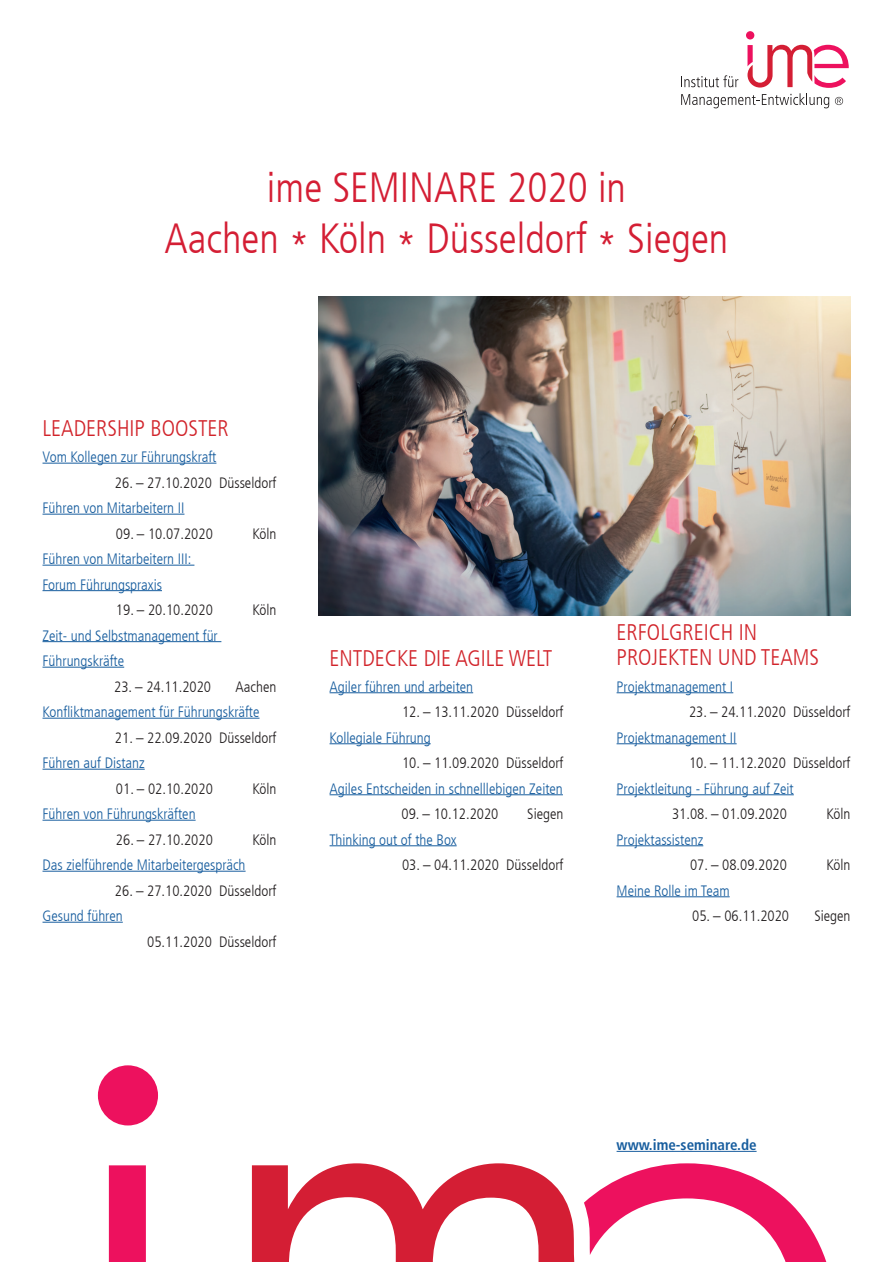
<style>
.page{position:relative;width:893px;height:1263px;background:#fff}
.page>*{position:absolute;margin:0;border:0;box-sizing:border-box;transform-origin:0 0}
.t1{font:300 condensed 42px "Frutiger LT Com";color:#d41e34}
.t2{font:300 condensed 22.5px "Frutiger LT Com";color:#d1232a}
.t3{font:300 condensed 15px "Frutiger LT Com";color:#175d9e}
.t4{font:300 condensed 15px "Frutiger LT Com";color:#231f20}
.t5{font:700 condensed 15px "Frutiger LT Com";color:#175d9e}
</style>
<div class="page">
<div style="left:98px;top:1065px;width:60px;height:60px;background:#ed115e;border-radius:50%"></div>
<svg style="left:109px;top:1163px;width:466px;height:99px"></svg>
<svg style="left:584px;top:1163px;width:243px;height:99px"></svg>
<div style="left:746px;top:31px;width:8px;height:9px;background:#ed115e;border-radius:50%"></div>
<svg style="left:681px;top:45px;width:168px;height:63px"></svg>
<hr style="left:43px;top:463px;width:173px;height:1px;background:#175d9e">
<hr style="left:43px;top:514px;width:141px;height:1px;background:#175d9e">
<hr style="left:43px;top:565px;width:151px;height:1px;background:#175d9e">
<hr style="left:43px;top:590px;width:119px;height:1px;background:#175d9e">
<hr style="left:43px;top:641px;width:178px;height:1px;background:#175d9e">
<hr style="left:43px;top:667px;width:81px;height:1px;background:#175d9e">
<hr style="left:43px;top:718px;width:216px;height:1px;background:#175d9e">
<hr style="left:43px;top:769px;width:102px;height:1px;background:#175d9e">
<hr style="left:43px;top:820px;width:153px;height:1px;background:#175d9e">
<hr style="left:43px;top:871px;width:203px;height:1px;background:#175d9e">
<hr style="left:43px;top:922px;width:80px;height:1px;background:#175d9e">
<hr style="left:617px;top:1151px;width:140px;height:1px;background:#175d9e">
<hr style="left:617px;top:692px;width:116px;height:1px;background:#175d9e">
<hr style="left:617px;top:743px;width:120px;height:1px;background:#175d9e">
<hr style="left:617px;top:794px;width:177px;height:1px;background:#175d9e">
<hr style="left:617px;top:845px;width:86px;height:1px;background:#175d9e">
<hr style="left:617px;top:896px;width:113px;height:1px;background:#175d9e">
<img style="left:319px;top:297px;width:531px;height:318px">
<hr style="left:330px;top:692px;width:143px;height:1px;background:#175d9e">
<hr style="left:330px;top:743px;width:101px;height:1px;background:#175d9e">
<hr style="left:330px;top:794px;width:233px;height:1px;background:#175d9e">
<hr style="left:330px;top:845px;width:127px;height:1px;background:#175d9e">
<p class="t1" style="left:267px;top:164px;width:361px">ime SEMINARE 2020 in</p>
<p class="t1" style="left:165px;top:214px;width:565px">Aachen * Köln * Düsseldorf * Siegen</p>
<p class="t2" style="left:43px;top:415px;width:188px">LEADERSHIP BOOSTER</p>
<p class="t3" style="left:43px;top:448px;width:175px">Vom Kollegen zur Führungskraft</p>
<p class="t4" style="left:115px;top:474px;width:163px">26. – 27.10.2020 Düsseldorf</p>
<p class="t3" style="left:43px;top:499px;width:143px">Führen von Mitarbeitern II</p>
<p class="t4" style="left:116px;top:525px;width:98px">09. – 10.07.2020</p>
<p class="t4" style="left:252px;top:525px;width:25px">Köln</p>
<p class="t3" style="left:43px;top:550px;width:150px">Führen von Mitarbeitern III:</p>
<p class="t3" style="left:43px;top:576px;width:121px">Forum Führungspraxis</p>
<p class="t4" style="left:116px;top:601px;width:98px">19. – 20.10.2020</p>
<p class="t4" style="left:252px;top:601px;width:25px">Köln</p>
<p class="t3" style="left:43px;top:627px;width:177px">Zeit- und Selbstmanagement für</p>
<p class="t3" style="left:43px;top:652px;width:83px">Führungskräfte</p>
<p class="t4" style="left:114px;top:678px;width:98px">23. – 24.11.2020</p>
<p class="t4" style="left:236px;top:678px;width:42px">Aachen</p>
<p class="t3" style="left:43px;top:703px;width:218px">Konfliktmanagement für Führungskräfte</p>
<p class="t4" style="left:115px;top:729px;width:163px">21. – 22.09.2020 Düsseldorf</p>
<p class="t3" style="left:43px;top:754px;width:104px">Führen auf Distanz</p>
<p class="t4" style="left:116px;top:780px;width:98px">01. – 02.10.2020</p>
<p class="t4" style="left:252px;top:780px;width:25px">Köln</p>
<p class="t3" style="left:43px;top:805px;width:155px">Führen von Führungskräften</p>
<p class="t4" style="left:116px;top:831px;width:98px">26. – 27.10.2020</p>
<p class="t4" style="left:252px;top:831px;width:25px">Köln</p>
<p class="t3" style="left:43px;top:856px;width:205px">Das zielführende Mitarbeitergespräch</p>
<p class="t4" style="left:115px;top:882px;width:163px">26. – 27.10.2020 Düsseldorf</p>
<p class="t3" style="left:43px;top:907px;width:82px">Gesund führen</p>
<p class="t4" style="left:147px;top:933px;width:131px">05.11.2020 Düsseldorf</p>
<p class="t2" style="left:330px;top:645px;width:224px">ENTDECKE DIE AGILE WELT</p>
<p class="t3" style="left:330px;top:678px;width:145px">Agiler führen und arbeiten</p>
<p class="t4" style="left:402px;top:703px;width:163px">12. – 13.11.2020 Düsseldorf</p>
<p class="t3" style="left:330px;top:729px;width:103px">Kollegiale Führung</p>
<p class="t4" style="left:402px;top:754px;width:163px">10. – 11.09.2020 Düsseldorf</p>
<p class="t3" style="left:330px;top:780px;width:235px">Agiles Entscheiden in schnelllebigen Zeiten</p>
<p class="t4" style="left:402px;top:805px;width:98px">09. – 10.12.2020</p>
<p class="t4" style="left:527px;top:805px;width:38px">Siegen</p>
<p class="t3" style="left:330px;top:831px;width:129px">Thinking out of the Box</p>
<p class="t4" style="left:402px;top:856px;width:163px">03. – 04.11.2020 Düsseldorf</p>
<p class="t2" style="left:617px;top:619px;width:142px">ERFOLGREICH IN</p>
<p class="t2" style="left:617px;top:645px;width:204px">PROJEKTEN UND TEAMS</p>
<p class="t3" style="left:617px;top:678px;width:118px">Projektmanagement I</p>
<p class="t4" style="left:689px;top:703px;width:163px">23. – 24.11.2020 Düsseldorf</p>
<p class="t3" style="left:617px;top:729px;width:122px">Projektmanagement II</p>
<p class="t4" style="left:689px;top:754px;width:163px">10. – 11.12.2020 Düsseldorf</p>
<p class="t3" style="left:617px;top:780px;width:179px">Projektleitung - Führung auf Zeit</p>
<p class="t4" style="left:672px;top:805px;width:116px">31.08. – 01.09.2020</p>
<p class="t4" style="left:826px;top:805px;width:25px">Köln</p>
<p class="t3" style="left:617px;top:831px;width:88px">Projektassistenz</p>
<p class="t4" style="left:690px;top:856px;width:98px">07. – 08.09.2020</p>
<p class="t4" style="left:826px;top:856px;width:25px">Köln</p>
<p class="t3" style="left:617px;top:882px;width:115px">Meine Rolle im Team</p>
<p class="t4" style="left:692px;top:907px;width:98px">05. – 06.11.2020</p>
<p class="t4" style="left:814px;top:907px;width:38px">Siegen</p>
<p class="t5" style="left:617px;top:1136px;width:141px">www.ime-seminare.de</p>
</div>
